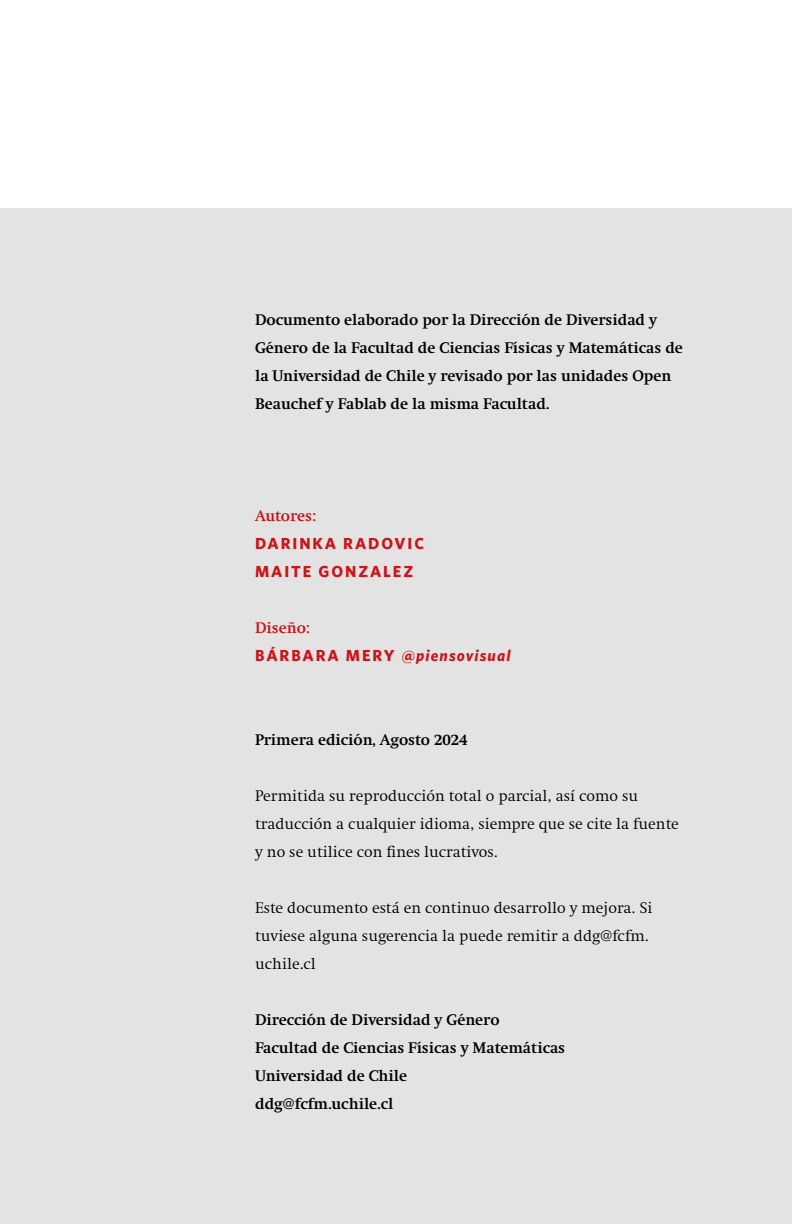
<style>
.page{position:relative;width:792px;height:1224px;background:#fff}
.page>*{position:absolute;margin:0;border:0;box-sizing:border-box;transform-origin:0 0}
.t1{font:700 16px/28px "Swift";color:#000}
.t2{font:300 16px/28px "Swift";color:#000}
.t3{font:700 16px/28px "Whitney";letter-spacing:.12em;color:#ca151a}
.t4{font:italic 700 16px "Whitney";letter-spacing:.07em;color:#ca151a}
.t5{font:700 16px "Swift";color:#ca151a}
.s1{font-style:normal}
</style>
<div class="page">
<div style="left:0;top:208px;width:792px;height:1016px;background:#e3e3e3"></div>
<p class="t1" style="left:255px;top:306px;width:429px">Documento elaborado por la Dirección de Diversidad y Género de la Facultad de Ciencias Físicas y Matemáticas de la Universidad de Chile y revisado por las unidades Open Beauchef y Fablab de la misma Facultad.</p>
<p class="t5" style="left:255px;top:507px;width:62px">Autores:</p>
<p class="t3" style="left:255px;top:529px;width:171px">DARINKA RADOVIC<br>MAITE GONZALEZ</p>
<p class="t5" style="left:255px;top:619px;width:56px">Diseño:</p>
<p class="t4" style="left:255px;top:645px;width:257px"><span class="s1">BÁRBARA MERY</span> @piensovisual</p>
<p class="t1" style="left:255px;top:726px;width:214px">Primera edición, Agosto 2024</p>
<p class="t2" style="left:255px;top:782px;width:425px">Permitida su reproducción total o parcial, así como su traducción a cualquier idioma, siempre que se cite la fuente y no se utilice con fines lucrativos.</p>
<p class="t2" style="left:255px;top:894px;width:399px">Este documento está en continuo desarrollo y mejora. Si tuviese alguna sugerencia la puede remitir a ddg@fcfm. uchile.cl</p>
<p class="t1" style="left:255px;top:1006px;width:312px">Dirección de Diversidad y Género<br>Facultad de Ciencias Físicas y Matemáticas<br>Universidad de Chile<br>ddg@fcfm.uchile.cl</p>
</div>
